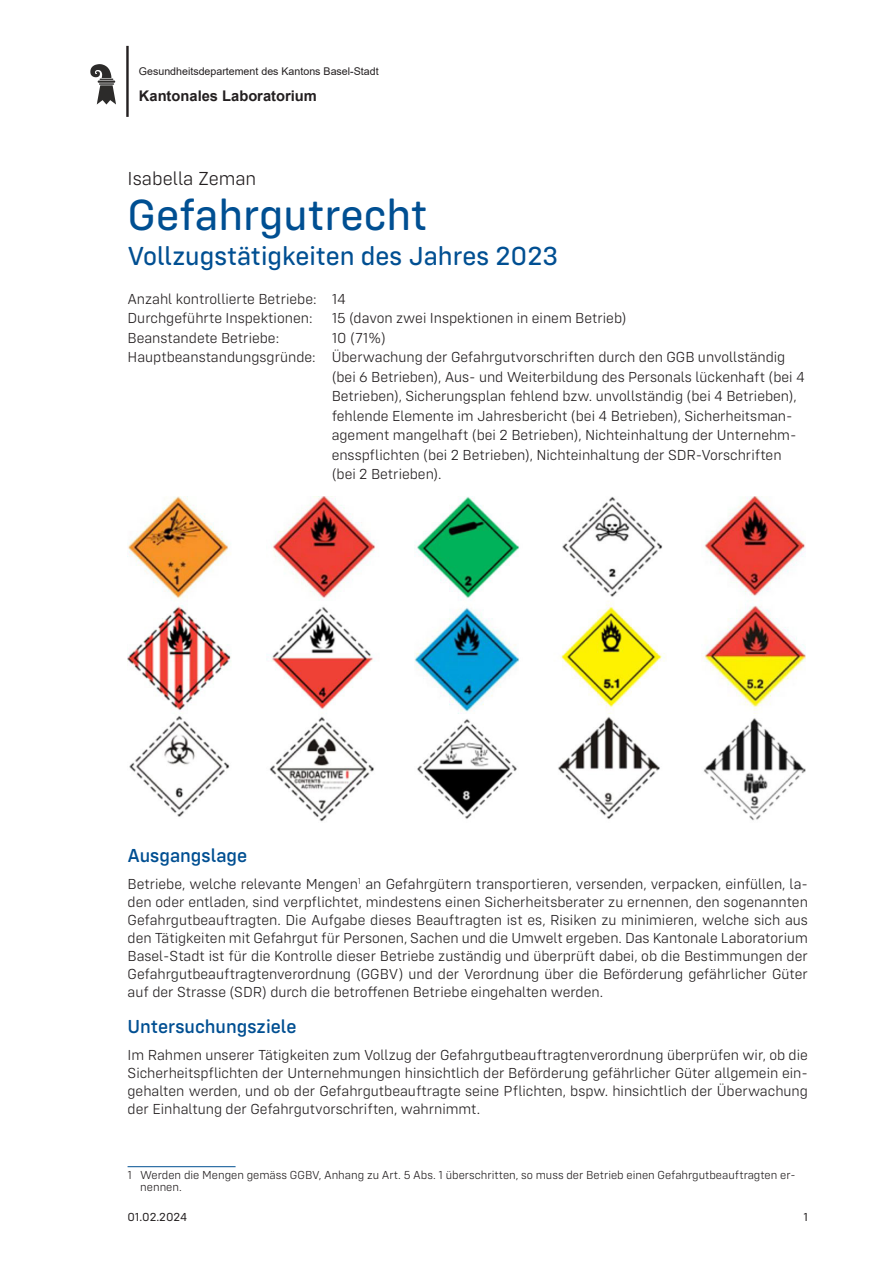
<style>
.page{position:relative;width:893px;height:1263px;background:#fff}
.page>*{position:absolute;margin:0;border:0;box-sizing:border-box;transform-origin:0 0}
.Haupttitel{font:45px "Config Rounded Text";color:#004f92}
.Untertitel{font:27px "Config Rounded Text";color:#004f92}
.Zwischentitel{font:500 19.5px "Config Rounded";color:#004f92}
.t1{font:300 19.5px "Config Rounded";color:#231f20}
.Lauftext{font:300 15px/18px "Config Rounded";color:#231f20;text-align:justify}
.Proben{font:300 15px/19.5px "Config Rounded";color:#231f20}
.t2{font:700 14.7px "Arial";color:#231f20}
.Tabelle_Fussnote{font:300 12px/12px "Config Rounded";color:#231f20}
.t3{font:12px "Config Rounded";color:#231f20}
.t4{font:10.65px "Arial";color:#231f20}
</style>
<div class="page">
<svg style="left:90px;top:64px;width:26px;height:40px"></svg>
<hr style="left:126px;top:46px;width:3px;height:71px;background:#231f20">
<hr style="left:128px;top:1166px;width:108px;height:1px;background:#004f92">
<img style="left:128px;top:496px;width:678px;height:326px">
<p class="t4" style="left:139px;top:64px;width:241px">Gesundheitsdepartement des Kantons Basel-Stadt</p>
<p class="t2" style="left:139px;top:86px;width:180px">Kantonales Laboratorium</p>
<p class="t1" style="left:128px;top:167px;width:130px">Isabella Zeman</p>
<p class="Haupttitel" style="left:128px;top:189px;width:302px">Gefahrgutrecht</p>
<p class="Untertitel" style="left:128px;top:240px;width:432px">Vollzugstätigkeiten des Jahres 2023</p>
<p class="Proben" style="left:128px;top:289px;width:220px">Anzahl kontrollierte Betriebe: 14</p>
<p class="Proben" style="left:128px;top:308px;width:186px">Durchgeführte Inspektionen:</p>
<p class="Proben" style="left:332px;top:308px;width:296px">15 (davon zwei Inspektionen in einem Betrieb)</p>
<p class="Proben" style="left:128px;top:328px;width:153px">Beanstandete Betriebe:</p>
<p class="Proben" style="left:332px;top:328px;width:56px">10 (71%)</p>
<p class="Proben" style="left:332px;top:347px;width:475px;text-indent:-204px">Hauptbeanstandungsgründe: Überwachung der Gefahrgutvorschriften durch den GGB unvollständig (bei 6 Betrieben), Aus- und Weiterbildung des Personals lückenhaft (bei 4<br>Betrieben), Sicherungsplan fehlend bzw. unvollständig (bei 4 Betrieben), fehlende Elemente im Jahresbericht (bei 4 Betrieben), Sicherheitsman-</p>
<p class="Proben" style="left:332px;top:425px;width:466px">agement mangelhaft (bei 2 Betrieben), Nichteinhaltung der Unternehm&shy;ensspflichten (bei 2 Betrieben), Nichteinhaltung der SDR-Vorschriften (bei 2 Betrieben).</p>
<p class="Zwischentitel" style="left:128px;top:844px;width:121px">Ausgangslage</p>
<p class="Lauftext" style="left:128px;top:874px;width:682px">Betriebe, welche relevante Mengen<sup>1</sup> an Gefahrgütern transportieren, versenden, verpacken, einfüllen, la&shy;den oder entladen, sind verpflichtet, mindestens einen Sicherheitsberater zu ernennen, den sogenannten Gefahrgutbeauftragten. Die Aufgabe dieses Beauftragten ist es, Risiken zu minimieren, welche sich aus den Tätigkeiten mit Gefahrgut für Personen, Sachen und die Umwelt ergeben. Das Kantonale Laboratorium Basel-Stadt ist für die Kontrolle dieser Betriebe zuständig und überprüft dabei, ob die Bestimmungen der Gefahrgutbeauftragtenverordnung (GGBV) und der Verordnung über die Beförderung gefährlicher Güter auf der Strasse (SDR) durch die betroffenen Betriebe eingehalten werden.</p>
<p class="Zwischentitel" style="left:128px;top:1015px;width:171px">Untersuchungsziele</p>
<p class="Lauftext" style="left:128px;top:1046px;width:682px">Im Rahmen unserer Tätigkeiten zum Vollzug der Gefahrgutbeauftragtenverordnung überprüfen wir, ob die Sicherheitspflichten der Unternehmungen hinsichtlich der Beförderung gefährlicher Güter allgemein ein&shy;gehalten werden, und ob der Gefahrgutbeauftragte seine Pflichten, bspw. hinsichtlich der Überwachung der Einhaltung der Gefahrgutvorschriften, wahrnimmt.</p>
<p class="Tabelle_Fussnote" style="left:140px;top:1169px;width:657px;text-indent:-13px">1 Werden die Mengen gemäss GGBV, Anhang zu Art. 5 Abs. 1 überschritten, so muss der Betrieb einen Gefahrgutbeauftragten er&shy;nennen.</p>
<p class="t3" style="left:128px;top:1210px;width:61px">01.02.2024</p>
<p class="t3" style="left:803px;top:1210px;width:6px">1</p>
</div>
